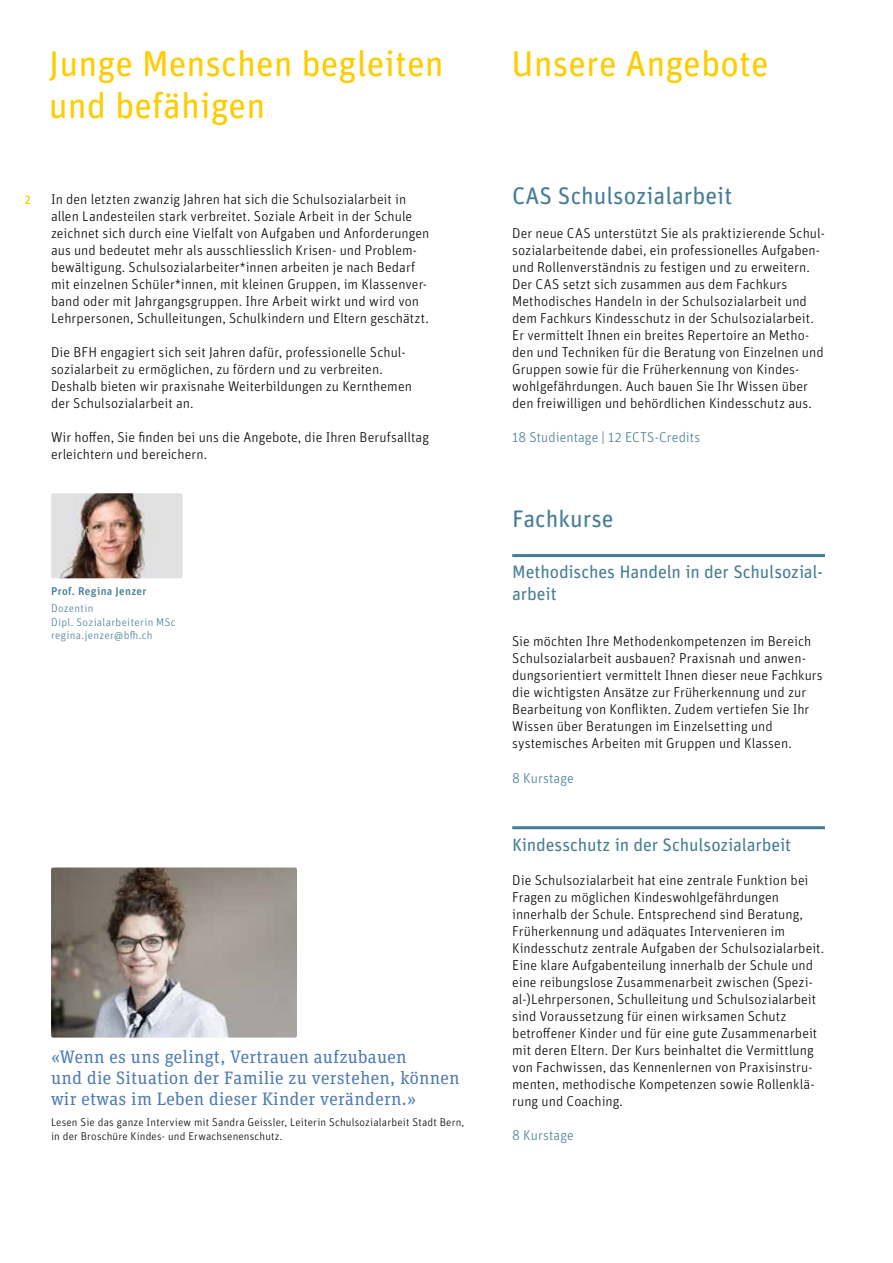
<style>
.page{position:relative;width:893px;height:1263px;background:#fff}
.page>*{position:absolute;margin:0;border:0;box-sizing:border-box;transform-origin:0 0}
.t1{font:36px/42px "Unit Rounded Pro";color:#fc0}
.t2{font:24px "Unit Rounded Pro";color:#467d95}
.t3{font:18px/21px "Unit Slab Pro";letter-spacing:.015em;color:#4c7ab1}
.t4{font:18px/21.3px "Unit Rounded Pro";letter-spacing:-.01em;color:#467d95}
.t5{font:300 14.25px/17px "Unit Rounded Pro";letter-spacing:.005em;color:#000}
.t6{font:300 14.25px "Unit Rounded Pro";letter-spacing:.005em;color:#467d95}
.t7{font:500 12px "Unit Rounded Pro";color:#fc0}
.t8{font:300 11.25px/13.6px "Unit Rounded Pro";letter-spacing:.015em;color:#000}
.t9{font:300 11.25px/13.5px "Unit Rounded Pro";letter-spacing:.03em;color:#467d95}
.t10{font:500 11.25px "Unit Rounded Pro";letter-spacing:.03em;color:#467d95}
</style>
<div class="page">
<hr style="left:512px;top:554px;width:313px;height:3px;background:#467d95">
<hr style="left:512px;top:826px;width:313px;height:3px;background:#467d95">
<img style="left:51px;top:867px;width:246px;height:170px">
<img style="left:51px;top:493px;width:132px;height:85px">
<h1 class="t1" style="left:49px;top:41px;width:396px">Junge Menschen begleiten und befähigen</h1>
<p class="t7" style="left:24px;top:191px;width:8px">2</p>
<p class="t5" style="left:51px;top:190px;width:380px">In den letzten zwanzig Jahren hat sich die Schulsozialarbeit in allen Landesteilen stark verbreitet. Soziale Arbeit in der Schule zeichnet sich durch eine Vielfalt von Aufgaben und Anforderungen aus und bedeutet mehr als ausschliesslich Krisen- und Problem&shy;bewältigung. Schulsozialarbeiter*innen arbeiten je nach Bedarf mit einzelnen Schüler*innen, mit kleinen Gruppen, im Klassenver&shy;band oder mit Jahrgangsgruppen. Ihre Arbeit wirkt und wird von Lehrpersonen, Schulleitungen, Schulkindern und Eltern geschätzt.</p>
<p class="t5" style="left:51px;top:344px;width:362px">Die BFH engagiert sich seit Jahren dafür, professionelle Schul&shy;sozialarbeit zu ermöglichen, zu fördern und zu verbreiten.<br>Deshalb bieten wir praxisnahe Weiterbildungen zu Kernthemen der Schulsozialarbeit an.</p>
<p class="t5" style="left:51px;top:429px;width:379px">Wir hoffen, Sie finden bei uns die Angebote, die Ihren Berufsalltag erleichtern und bereichern.</p>
<p class="t10" style="left:51px;top:583px;width:97px">Prof. Regina Jenzer</p>
<p class="t9" style="left:51px;top:601px;width:126px">Dozentin<br>Dipl. Sozialarbeiterin MSc regina.jenzer@bfh.ch</p>
<p class="t3" style="left:51px;top:1046px;width:410px">«Wenn es uns gelingt, Vertrauen aufzubauen<br>und die Situation der Familie zu verstehen, können wir etwas im Leben dieser Kinder verändern.»</p>
<p class="t8" style="left:51px;top:1115px;width:415px">Lesen Sie das ganze Interview mit Sandra Geissler, Leiterin Schulsozialarbeit Stadt Bern, in der Broschüre Kindes- und Erwachsenenschutz.</p>
<h1 class="t1" style="left:511px;top:41px;width:259px">Unsere Angebote</h1>
<h2 class="t2" style="left:512px;top:179px;width:222px">CAS Schulsozialarbeit</h2>
<p class="t5" style="left:512px;top:224px;width:314px">Der neue CAS unterstützt Sie als praktizierende Schul&shy;sozialarbeitende dabei, ein professionelles Aufgaben&shy;und Rollenverständnis zu festigen und zu erweitern.<br>Der CAS setzt sich zusammen aus dem Fachkurs Methodisches Handeln in der Schulsozialarbeit und dem Fachkurs Kindesschutz in der Schulsozialarbeit.<br>Er vermittelt Ihnen ein breites Repertoire an Metho&shy;den und Techniken für die Beratung von Einzelnen und Gruppen sowie für die Früherkennung von Kindes&shy;wohlgefährdungen. Auch bauen Sie Ihr Wissen über den freiwilligen und behördlichen Kindesschutz aus.</p>
<p class="t6" style="left:512px;top:428px;width:190px">18 Studientage | 12 ECTS-Credits</p>
<h2 class="t2" style="left:512px;top:502px;width:103px">Fachkurse</h2>
<p class="t4" style="left:512px;top:561px;width:312px">Methodisches Handeln in der Schulsozial&shy;arbeit</p>
<p class="t5" style="left:512px;top:633px;width:312px">Sie möchten Ihre Methodenkompetenzen im Bereich Schulsozialarbeit ausbauen? Praxisnah und anwen&shy;dungsorientiert vermittelt Ihnen dieser neue Fachkurs die wichtigsten Ansätze zur Früherkennung und zur Bearbeitung von Konflikten. Zudem vertiefen Sie Ihr Wissen über Beratungen im Einzelsetting und systemisches Arbeiten mit Gruppen und Klassen.</p>
<p class="t6" style="left:512px;top:768px;width:63px">8 Kurstage</p>
<p class="t4" style="left:512px;top:833px;width:280px">Kindesschutz in der Schulsozialarbeit</p>
<p class="t5" style="left:512px;top:871px;width:314px">Die Schulsozialarbeit hat eine zentrale Funktion bei Fragen zu möglichen Kindeswohlgefährdungen innerhalb der Schule. Entsprechend sind Beratung, Früherkennung und adäquates Intervenieren im Kindesschutz zentrale Aufgaben der Schulsozialarbeit.<br>Eine klare Aufgabenteilung innerhalb der Schule und eine reibungslose Zusammenarbeit zwischen (Spezi&shy;al-)Lehrpersonen, Schulleitung und Schulsozialarbeit sind Voraussetzung für einen wirksamen Schutz betroffener Kinder und für eine gute Zusammenarbeit mit deren Eltern. Der Kurs beinhaltet die Vermittlung von Fachwissen, das Kennenlernen von Praxisinstru&shy;menten, methodische Kompetenzen sowie Rollenklä&shy;rung und Coaching.</p>
<p class="t6" style="left:512px;top:1126px;width:63px">8 Kurstage</p>
</div>
